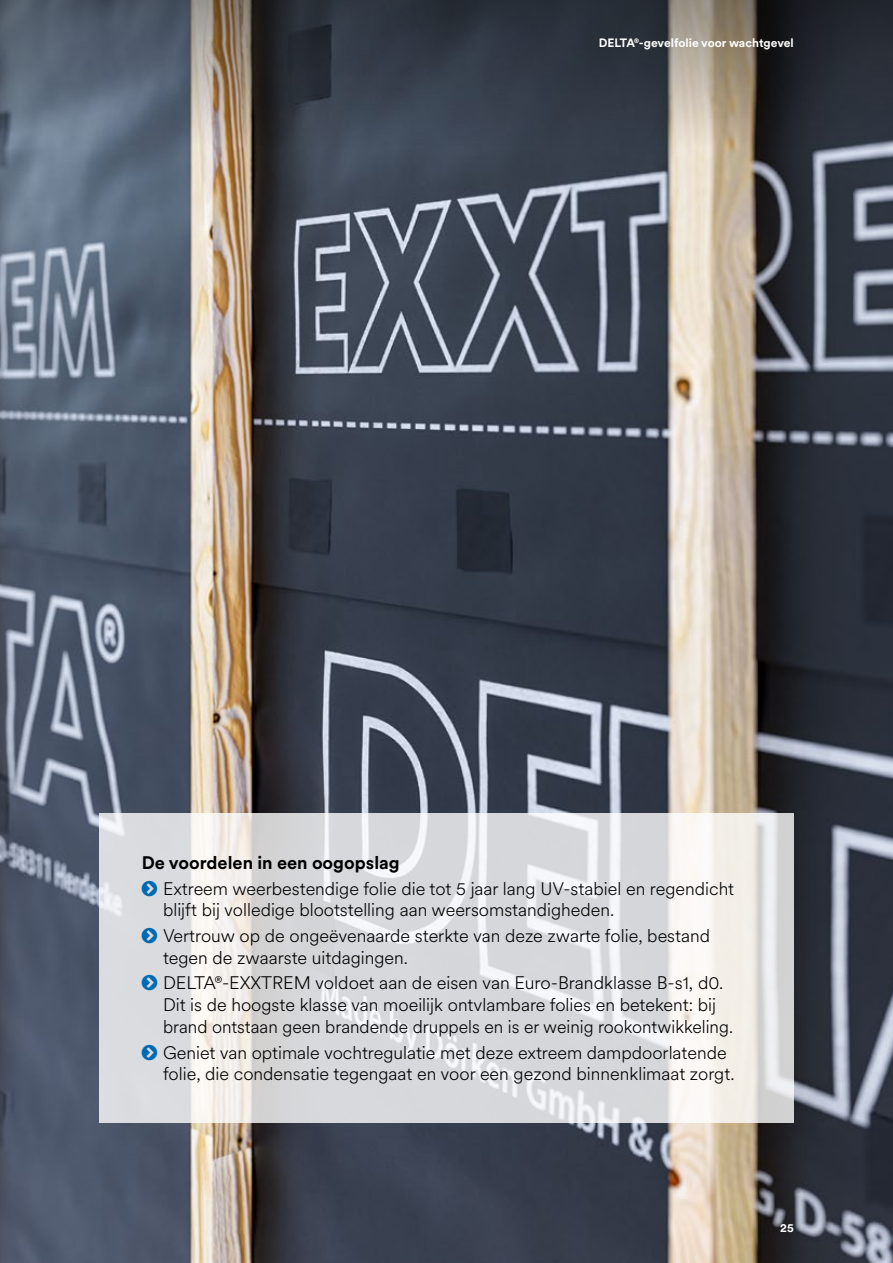
<style>
.page{position:relative;width:893px;height:1263px;background:#fff}
.page>*{position:absolute;margin:0;border:0;box-sizing:border-box;transform-origin:0 0}
.t1{font:300 18px/21.6px "Circular XX";color:#000}
.t2{font:700 18px "Circular XX";color:#000}
.t3{font:700 12px "Circular XX";color:#fff}
</style>
<div class="page">
<img style="left:0;top:146px;width:893px;height:1117px">
<svg style="left:0;top:0;width:893px;height:146px;background:#4a4e55"></svg>
<svg style="left:99px;top:813px;width:695px;height:310px;fill:#d7d9dc"></svg>
<svg style="left:142px;top:880px;width:15px;height:16px"></svg>
<svg style="left:142px;top:928px;width:15px;height:15px"></svg>
<svg style="left:142px;top:975px;width:15px;height:16px"></svg>
<svg style="left:142px;top:1044px;width:15px;height:16px"></svg>
<p class="t3" style="left:599px;top:34px;width:196px">DELTA®-gevelfolie voor wachtgevel</p>
<p class="t2" style="left:142px;top:850px;width:260px">De voordelen in een oogopslag</p>
<p class="t1" style="left:163px;top:877px;width:573px">Extreem weerbestendige folie die tot 5 jaar lang UV-stabiel en regendicht blijft bij volledige blootstelling aan weersomstandigheden.</p>
<p class="t1" style="left:163px;top:924px;width:549px">Vertrouw op de ongeëvenaarde sterkte van deze zwarte folie, bestand tegen de zwaarste uitdagingen.</p>
<p class="t1" style="left:163px;top:972px;width:571px">DELTA®-EXXTREM voldoet aan de eisen van Euro-Brandklasse B-s1, d0.<br>Dit is de hoogste klasse van moeilijk ontvlambare folies en betekent: bij brand ontstaan geen brandende druppels en is er weinig rookontwikkeling.</p>
<p class="t1" style="left:163px;top:1041px;width:573px">Geniet van optimale vochtregulatie met deze extreem dampdoorlatende folie, die condensatie tegengaat en voor een gezond binnenklimaat zorgt.</p>
<p class="t3" style="left:780px;top:1219px;width:15px">25</p>
</div>
